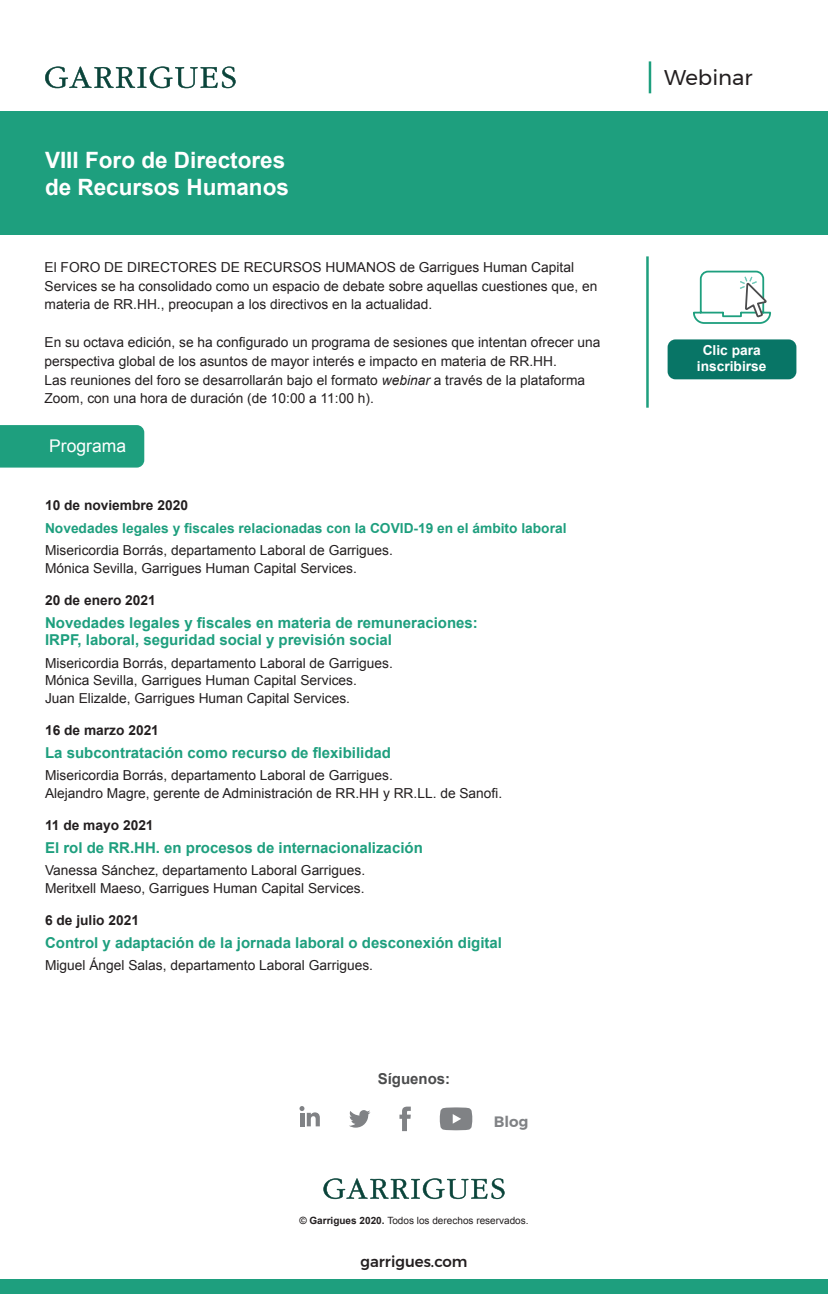
<style>
.page{position:relative;width:828px;height:1294px;background:#fff}
.page>*{position:absolute;margin:0;border:0;box-sizing:border-box;transform-origin:0 0}
.t1{font:700 22.5px/27px "Arial";color:#fff}
.t2{font:21.25px "Montserrat";color:#231f20}
.t3{font:17.5px "Arial";color:#fff}
.t4{font:700 15px/17.5px "Arial";color:#1e9f7e}
.t5{font:500 15px "Montserrat";color:#231f20}
.t6{font:700 15px "Arial";color:#4b4c4d}
.t7{font:600 15px "Montserrat";color:#808285}
.t8{font:13.75px/18.8px "Arial";color:#231f20}
.t9{font:700 13.75px "Arial";color:#231f20}
.t10{font:700 13.75px "Arial";color:#1e9f7e}
.t11{font:700 13.75px "Arial";color:#fff}
.t12{font:10px "Arial";color:#231f20}
.s1{font-style:italic}
.s2{font-weight:700}
</style>
<div class="page">
<svg style="left:45px;top:66px;width:191px;height:22px"></svg>
<hr style="left:648px;top:61px;width:3px;height:32px;background:#1e9f7e">
<div style="left:0;top:112px;width:828px;height:123px;background:#1e9f7e"></div>
<hr style="left:646px;top:256px;width:2px;height:152px;background:#1e9f7e">
<div style="left:667px;top:339px;width:129px;height:40px;background:#087566;border-radius:8px"></div>
<svg style="left:693px;top:270px;width:78px;height:54px"></svg>
<svg style="left:323px;top:1178px;width:181px;height:21px"></svg>
<div style="left:0;top:1279px;width:828px;height:15px;background:#1e9f7e"></div>
<svg style="left:349px;top:1110px;width:21px;height:17px"></svg>
<svg style="left:399px;top:1106px;width:12px;height:25px"></svg>
<svg style="left:299px;top:1106px;width:21px;height:20px"></svg>
<svg style="left:440px;top:1107px;width:32px;height:23px"></svg>
<div style="left:0;top:425px;width:144px;height:43px;background:#1e9f7e"></div>
<p class="t1" style="left:45px;top:147px;width:245px">VIII Foro de Directores de Recursos Humanos</p>
<p class="t8" style="left:45px;top:258px;width:554px">El FORO DE DIRECTORES DE RECURSOS HUMANOS de Garrigues Human Capital<br>Services se ha consolidado como un espacio de debate sobre aquellas cuestiones que, en materia de RR.HH., preocupan a los directivos en la actualidad.</p>
<p class="t8" style="left:45px;top:333px;width:557px">En su octava edición, se ha configurado un programa de sesiones que intentan ofrecer una perspectiva global de los asuntos de mayor interés e impacto en materia de RR.HH.</p>
<p class="t8" style="left:45px;top:370px;width:542px">Las reuniones del foro se desarrollarán bajo el formato <span class="s1">webinar</span> a través de la plataforma<br>Zoom, con una hora de duración (de 10:00 a 11:00 h).</p>
<p class="t3" style="left:49px;top:435px;width:78px">Programa</p>
<p class="t9" style="left:45px;top:496px;width:144px">10 de noviembre 2020</p>
<p class="t10" style="left:45px;top:519px;width:523px">Novedades legales y fiscales relacionadas con la COVID-19 en el ámbito laboral</p>
<p class="t8" style="left:45px;top:541px;width:349px">Misericordia Borrás, departamento Laboral de Garrigues.</p>
<p class="t8" style="left:45px;top:559px;width:313px">Mónica Sevilla, Garrigues Human Capital Services.</p>
<p class="t9" style="left:45px;top:591px;width:112px">20 de enero 2021</p>
<p class="t4" style="left:45px;top:614px;width:434px">Novedades legales y fiscales en materia de remuneraciones:<br>IRPF, laboral, seguridad social y previsión social</p>
<p class="t8" style="left:45px;top:654px;width:349px">Misericordia Borrás, departamento Laboral de Garrigues.</p>
<p class="t8" style="left:45px;top:671px;width:313px">Mónica Sevilla, Garrigues Human Capital Services.</p>
<p class="t8" style="left:45px;top:689px;width:306px">Juan Elizalde, Garrigues Human Capital Services.</p>
<p class="t9" style="left:45px;top:721px;width:115px">16 de marzo 2021</p>
<p class="t4" style="left:45px;top:744px;width:347px">La subcontratación como recurso de flexibilidad</p>
<p class="t8" style="left:45px;top:766px;width:349px">Misericordia Borrás, departamento Laboral de Garrigues.</p>
<p class="t8" style="left:45px;top:784px;width:459px">Alejandro Magre, gerente de Administración de RR.HH y RR.LL. de Sanofi.</p>
<p class="t9" style="left:45px;top:816px;width:110px">11 de mayo 2021</p>
<p class="t4" style="left:45px;top:839px;width:379px">El rol de RR.HH. en procesos de internacionalización</p>
<p class="t8" style="left:45px;top:861px;width:321px">Vanessa Sánchez, departamento Laboral Garrigues.</p>
<p class="t8" style="left:45px;top:879px;width:321px">Meritxell Maeso, Garrigues Human Capital Services.</p>
<p class="t9" style="left:45px;top:911px;width:96px">6 de julio 2021</p>
<p class="t4" style="left:45px;top:934px;width:458px">Control y adaptación de la jornada laboral o desconexión digital</p>
<p class="t8" style="left:45px;top:956px;width:329px">Miguel Ángel Salas, departamento Laboral Garrigues.</p>
<p class="t6" style="left:377px;top:1069px;width:74px">Síguenos:</p>
<p class="t7" style="left:494px;top:1110px;width:36px">Blog</p>
<p class="t12" style="left:299px;top:1214px;width:231px"><span class="s2">© Garrigues 2020.</span> Todos los derechos reservados.</p>
<p class="t5" style="left:360px;top:1249px;width:109px">garrigues.com</p>
<p class="t2" style="left:664px;top:61px;width:90px">Webinar</p>
<p class="t11" style="left:702px;top:341px;width:60px">Clic para</p>
<p class="t11" style="left:697px;top:357px;width:71px">inscribirse</p>
</div>
